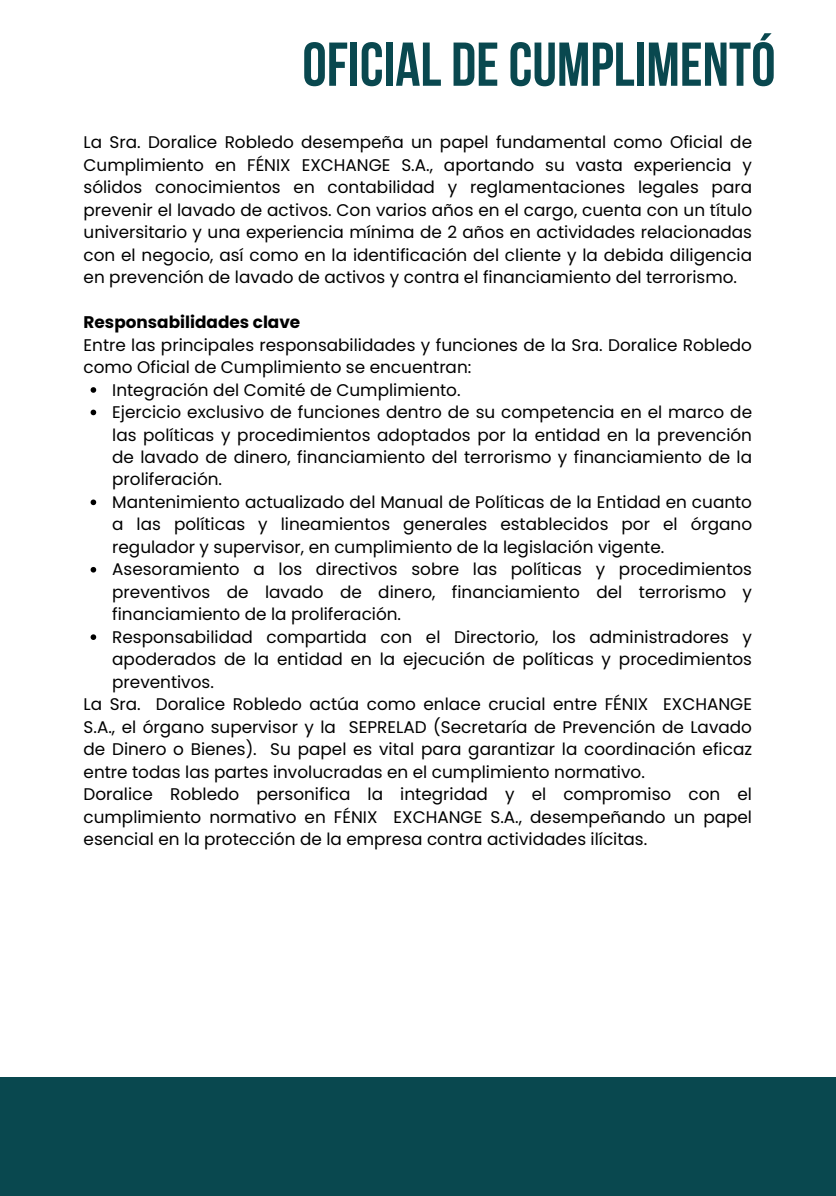
<style>
.page{position:relative;width:836px;height:1196px;background:#fff}
.page>*{position:absolute;margin:0;border:0;box-sizing:border-box;transform-origin:0 0}
.t1{font:61.8px "Bebas Neue Cyrillic";color:#09484f}
.t2{font:16.8px/22.4px "Poppins";color:#000;text-align:justify}
.t3{font:700 16.8px "Poppins";color:#000}
</style>
<div class="page">
<svg style="left:91px;top:387px;width:5px;height:6px"></svg>
<svg style="left:91px;top:409px;width:5px;height:6px"></svg>
<svg style="left:91px;top:499px;width:5px;height:6px"></svg>
<svg style="left:91px;top:567px;width:5px;height:5px"></svg>
<svg style="left:91px;top:634px;width:5px;height:6px"></svg>
<div style="left:0;top:1077px;width:836px;height:118px;background:#09484f"></div>
<p class="t1" style="left:302px;top:39px;width:475px">OFICIAL DECUMPLIMENTÓ</p>
<p class="t2" style="left:84px;top:131px;width:670px">La Sra. Doralice Robledo desempeña un papel fundamental como Oficial de Cumplimiento en FÉNIX EXCHANGE S.A., aportando su vasta experiencia y sólidos conocimientos en contabilidad y reglamentaciones legales para prevenir el lavado de activos. Con varios años en el cargo, cuenta con un título universitario y una experiencia mínima de 2 años en actividades relacionadas con el negocio, así como en la identificación del cliente y la debida diligencia en prevención de lavado de activos y contra el financiamiento del terrorismo.</p>
<p class="t3" style="left:84px;top:310px;width:218px">Responsabilidades clave</p>
<p class="t2" style="left:84px;top:333px;width:670px">Entre las principales responsabilidades y funciones de la Sra. Doralice Robledo como Oficial de Cumplimiento se encuentran:</p>
<p class="t2" style="left:112px;top:378px;width:350px">Integración del Comité de Cumplimiento.</p>
<p class="t2" style="left:112px;top:401px;width:641px">Ejercicio exclusivo de funciones dentro de su competencia en el marco de las políticas y procedimientos adoptados por la entidad en la prevención de lavado de dinero, financiamiento del terrorismo y financiamiento de la proliferación.</p>
<p class="t2" style="left:112px;top:491px;width:641px">Mantenimiento actualizado del Manual de Políticas de la Entidad en cuanto a las políticas y lineamientos generales establecidos por el órgano regulador y supervisor, en cumplimiento de la legislación vigente.</p>
<p class="t2" style="left:112px;top:558px;width:641px">Asesoramiento a los directivos sobre las políticas y procedimientos preventivos de lavado de dinero, financiamiento del terrorismo y financiamiento de la proliferación.</p>
<p class="t2" style="left:112px;top:625px;width:641px">Responsabilidad compartida con el Directorio, los administradores y apoderados de la entidad en la ejecución de políticas y procedimientos preventivos.</p>
<p class="t2" style="left:84px;top:693px;width:670px">La Sra. Doralice Robledo actúa como enlace crucial entre FÉNIX EXCHANGE S.A., el órgano supervisor y la SEPRELAD (Secretaría de Prevención de Lavado de Dinero o Bienes). Su papel es vital para garantizar la coordinación eficaz entre todas las partes involucradas en el cumplimiento normativo.</p>
<p class="t2" style="left:84px;top:783px;width:670px">Doralice Robledo personifica la integridad y el compromiso con el cumplimiento normativo en FÉNIX EXCHANGE S.A., desempeñando un papel esencial en la protección de la empresa contra actividades ilícitas.</p>
</div>
